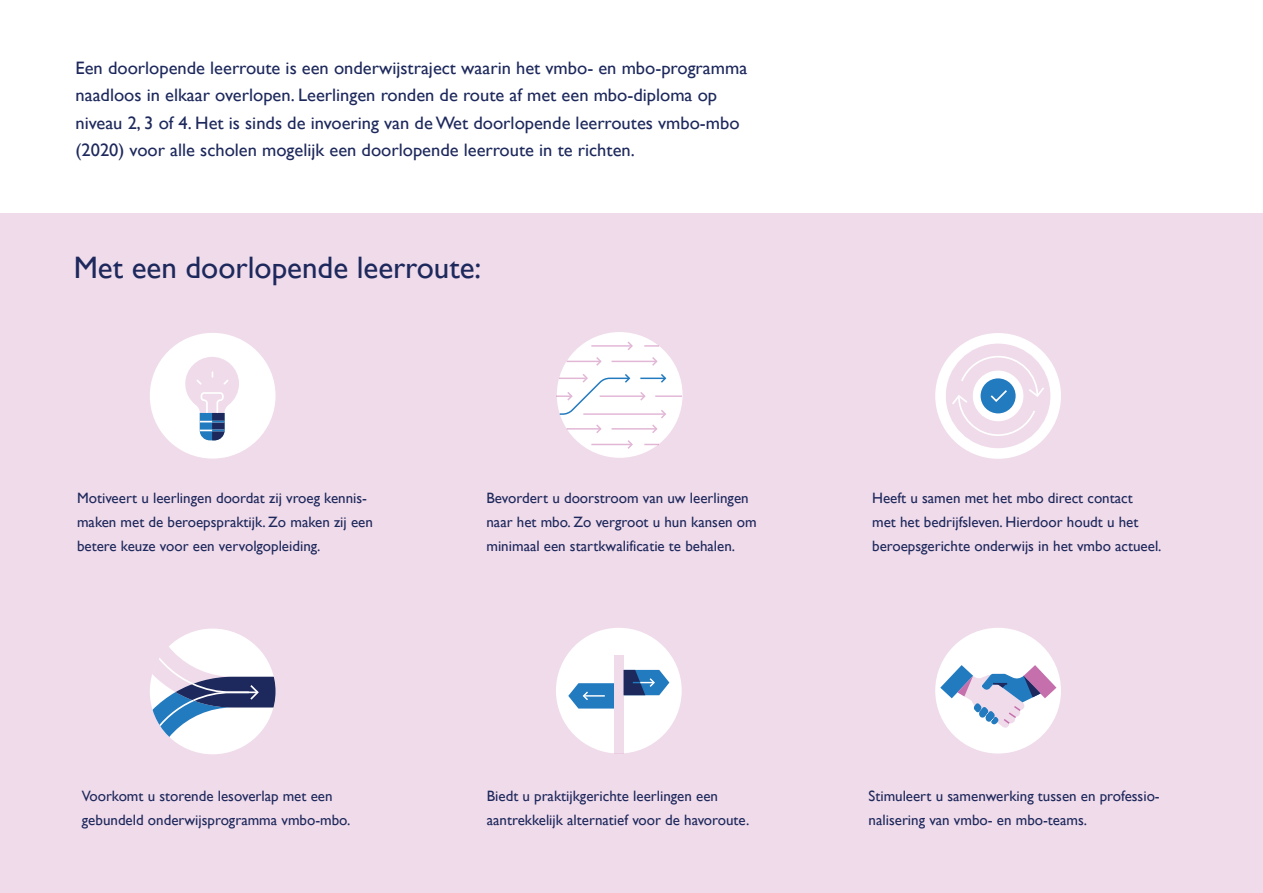
<style>
.page{position:relative;width:1263px;height:893px;background:#fff}
.page>*{position:absolute;margin:0;border:0;box-sizing:border-box;transform-origin:0 0}
.t1{font:31.05px "Gill Sans";color:#1d285c}
.t2{font:18px/27.6px "Gill Sans";color:#1d285c}
.t3{font:15px/24px "Gill Sans";color:#1d285c}
</style>
<div class="page">
<div style="left:0;top:213px;width:1263px;height:680px;background:#f0dbea"></div>
<div style="left:150px;top:333px;width:126px;height:126px;background:#fff;border-radius:50%"></div>
<div style="left:935px;top:333px;width:126px;height:126px;background:#fff;border-radius:50%"></div>
<div style="left:946px;top:344px;width:104px;height:104px;border:27px solid #c56fad;border-radius:50%"></div>
<div style="left:556px;top:628px;width:126px;height:125px;background:#fff;border-radius:50%"></div>
<div style="left:935px;top:628px;width:126px;height:125px;background:#fff;border-radius:50%"></div>
<svg style="left:185px;top:357px;width:54px;height:83px"></svg>
<svg style="left:950px;top:355px;width:96px;height:82px"></svg>
<svg style="left:150px;top:629px;width:126px;height:125px"></svg>
<svg style="left:624px;top:670px;width:45px;height:25px"></svg>
<svg style="left:568px;top:683px;width:46px;height:26px"></svg>
<hr style="left:584px;top:695px;width:21px;height:2px;background:#fff">
<div style="left:614px;top:654px;width:10px;height:99px;background:#f0dbea"></div>
<svg style="left:940px;top:665px;width:116px;height:63px"></svg>
<div style="left:557px;top:332px;width:125px;height:126px;background:#fff;border-radius:50%"></div>
<hr style="left:655px;top:395px;width:27px;height:2px;background:#c56fad">
<svg style="left:556px;top:341px;width:111px;height:108px"></svg>
<p class="t2" style="left:76px;top:53px;width:673px">Een doorlopende leerroute is een onderwijstraject waarin het vmbo- en mbo-programma naadloos in elkaar overlopen. Leerlingen ronden de route af met een mbo-diploma op niveau 2, 3 of 4. Het is sinds de invoering van de Wet doorlopende leerroutes vmbo-mbo (2020) voor alle scholen mogelijk een doorlopende leerroute in te richten.</p>
<h1 class="t1" style="left:74px;top:249px;width:409px">Met een doorlopende leerroute:</h1>
<p class="t3" style="left:77px;top:486px;width:297px">Motiveert u leerlingen doordat zij vroeg kennis&shy;maken met de beroepspraktijk. Zo maken zij een betere keuze voor een vervolgopleiding.</p>
<p class="t3" style="left:872px;top:486px;width:291px">Heeft u samen met het mbo direct contact<br>met het bedrijfsleven. Hierdoor houdt u het beroepsgerichte onderwijs in het vmbo actueel.</p>
<p class="t3" style="left:486px;top:486px;width:272px">Bevordert u doorstroom van uw leerlingen naar het mbo. Zo vergroot u hun kansen om minimaal een startkwalificatie te behalen.</p>
<p class="t3" style="left:82px;top:784px;width:270px">Voorkomt u storende lesoverlap met een gebundeld onderwijsprogramma vmbo-mbo.</p>
<p class="t3" style="left:487px;top:784px;width:264px">Biedt u praktijkgerichte leerlingen een aantrekkelijk alternatief voor de havoroute.</p>
<p class="t3" style="left:868px;top:784px;width:293px">Stimuleert u samenwerking tussen en professio&shy;nalisering van vmbo- en mbo-teams.</p>
</div>
